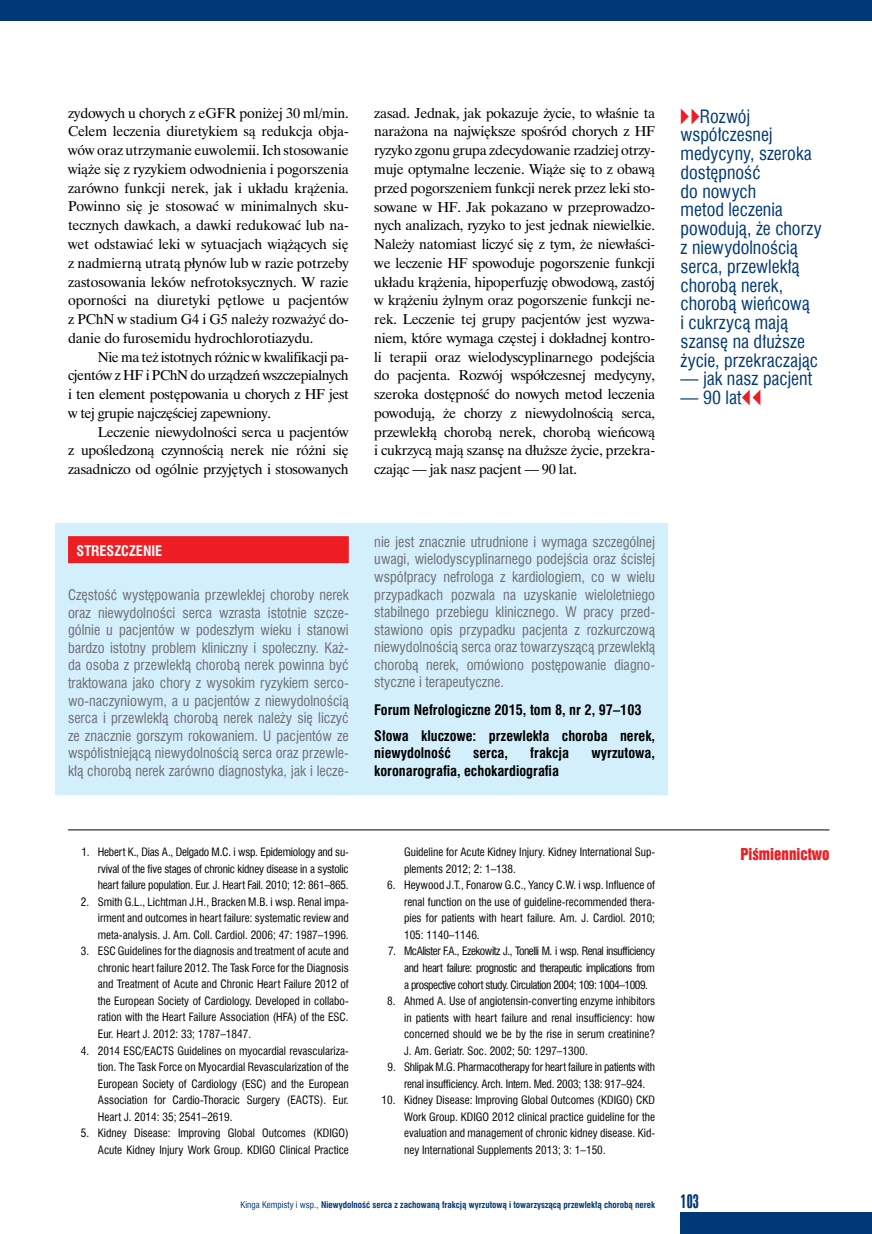
<style>
.page{position:relative;width:872px;height:1234px;background:#fff}
.page>*{position:absolute;margin:0;border:0;box-sizing:border-box;transform-origin:0 0}
.t1{font:18px/18.8px "Swis 721 Cn EU";color:#003976}
.t2{font:18px "Swis 924 EU";color:#003976}
.t3{font:15px "Swis 921 EU";color:#ed1d24}
.t4{font:14.25px/18.8px "Time Ibis EE";letter-spacing:-.02em;color:#000;text-align:justify}
.t5{font:14.25px/17.5px "Swis 721 Cn EU";color:#6d6e71;text-align:justify}
.t6{font:700 14.25px/26.1px "Swis 721 Cn EU";color:#000}
.t7{font:700 14.25px "Swis 721 Cn EU";color:#fff}
.t8{font:11.25px/16.5px "Swis 721 Cn EU";color:#000;text-align:justify}
.t9{font:11.25px/16.5px "Swis 721 Cn EU";letter-spacing:-.02em;color:#000}
.t10{font:700 9px "Swis 721 Cn EU";color:#003976}
.s1{font-family:"Newspaper Pi";color:#ed1d24}
.s2{font-weight:400}
</style>
<div class="page">
<div style="left:680px;top:1212px;width:192px;height:21px;background:#003976"></div>
<div style="left:0;top:0;width:872px;height:21px;background:#003976"></div>
<div style="left:55px;top:523px;width:613px;height:271px;background:#d4effc"></div>
<div style="left:68px;top:536px;width:281px;height:27px;background:#ed1d24"></div>
<hr style="left:68px;top:829px;width:761px;height:1px;background:#000">
<p class="t4" style="left:68px;top:103px;width:282px">zydowych u chorych z eGFR poniżej 30 ml/min.<br>Celem leczenia diuretykiem są redukcja obja&shy;wów oraz utrzymanie euwolemii. Ich stosowanie wiąże się z ryzykiem odwodnienia i pogorszenia zarówno funkcji nerek, jak i układu krążenia.<br>Powinno się je stosować w minimalnych sku&shy;tecznych dawkach, a dawki redukować lub na&shy;wet odstawiać leki w sytuacjach wiążących się z nadmierną utratą płynów lub w razie potrzeby zastosowania leków nefrotoksycznych. W razie oporności na diuretyki pętlowe u pacjentów z PChN w stadium G4 i G5 należy rozważyć do&shy;danie do furosemidu hydrochlorotiazydu.</p>
<p class="t4" style="left:68px;top:347px;width:282px;text-indent:30px">Nie ma też istotnych różnic w kwalifikacji pa&shy;cjentów z HF i PChN do urządzeń wszczepialnych i ten element postępowania u chorych z HF jest w tej grupie najczęściej zapewniony.</p>
<p class="t4" style="left:68px;top:422px;width:282px;text-indent:30px">Leczenie niewydolności serca u pacjentów z upośledzoną czynnością nerek nie różni się zasadniczo od ogólnie przyjętych i stosowanych</p>
<p class="t7" style="left:77px;top:541px;width:87px">STRESZCZENIE</p>
<p class="t5" style="left:68px;top:586px;width:282px">Częstość występowania przewlekłej choroby nerek oraz niewydolności serca wzrasta istotnie szcze&shy;gólnie u pacjentów w podeszłym wieku i stanowi bardzo istotny problem kliniczny i społeczny. Każ&shy;da osoba z przewlekłą chorobą nerek powinna być traktowana jako chory z wysokim ryzykiem serco&shy;wo-naczyniowym, a u pacjentów z niewydolnością serca i przewlekłą chorobą nerek należy się liczyć ze znacznie gorszym rokowaniem. U pacjentów ze współistniejącą niewydolnością serca oraz przewle&shy;kłą chorobą nerek zarówno diagnostyka, jak i lecze-</p>
<p class="t4" style="left:374px;top:103px;width:282px">zasad. Jednak, jak pokazuje życie, to właśnie ta narażona na największe spośród chorych z HF ryzyko zgonu grupa zdecydowanie rzadziej otrzy&shy;muje optymalne leczenie. Wiąże się to z obawą przed pogorszeniem funkcji nerek przez leki sto&shy;sowane w HF. Jak pokazano w przeprowadzo&shy;nych analizach, ryzyko to jest jednak niewielkie.<br>Należy natomiast liczyć się z tym, że niewłaści&shy;we leczenie HF spowoduje pogorszenie funkcji układu krążenia, hipoperfuzję obwodową, zastój w krążeniu żylnym oraz pogorszenie funkcji ne&shy;rek. Leczenie tej grupy pacjentów jest wyzwa&shy;niem, które wymaga częstej i dokładnej kontro&shy;li terapii oraz wielodyscyplinarnego podejścia do pacjenta. Rozwój współczesnej medycyny, szeroka dostępność do nowych metod leczenia powodują, że chorzy z niewydolnością serca, przewlekłą chorobą nerek, chorobą wieńcową i cukrzycą mają szansę na dłuższe życie, przekra&shy;czając — jak nasz pacjent — 90 lat.</p>
<p class="t5" style="left:374px;top:532px;width:282px">nie jest znacznie utrudnione i wymaga szczególnej uwagi, wielodyscyplinarnego podejścia oraz ścisłej współpracy nefrologa z kardiologiem, co w wielu przypadkach pozwala na uzyskanie wieloletniego stabilnego przebiegu klinicznego. W pracy przed&shy;stawiono opis przypadku pacjenta z rozkurczową niewydolnością serca oraz towarzyszącą przewlekłą chorobą nerek, omówiono postępowanie diagno&shy;styczne i terapeutyczne.</p>
<p class="t6" style="left:374px;top:697px;width:282px">Forum Nefrologiczne 2015, tom 8, nr 2, 97–103<br>Słowa kluczowe: przewlekła choroba nerek,</p>
<p class="t6" style="left:374px;top:740px;width:78px">niewydolność</p>
<p class="t6" style="left:473px;top:740px;width:36px">serca,</p>
<p class="t6" style="left:530px;top:740px;width:40px">frakcja</p>
<p class="t6" style="left:591px;top:740px;width:65px">wyrzutowa,</p>
<p class="t6" style="left:374px;top:758px;width:186px">koronarografia, echokardiografia</p>
<h1 class="t1" style="left:680px;top:107px;width:143px"><span class="s1">VV</span>Rozwój współczesnej medycyny, szeroka dostępność<br>do nowych<br>metod leczenia powodują, że chorzy z niewydolnością serca, przewlekłą chorobą nerek, chorobą wieńcową<br>i cukrzycą mają szansę na dłuższe życie, przekraczając</h1>
<h1 class="t1" style="left:680px;top:369px;width:133px">— jak nasz pacjent</h1>
<h1 class="t1" style="left:680px;top:388px;width:82px">— 90 lat<span class="s1">CC</span></h1>
<p class="t8" style="left:98px;top:843px;width:252px;text-indent:-16px">1. Hebert K., Dias A., Delgado M.C. i wsp. Epidemiology and su&shy;rvival of the five stages of chronic kidney disease in a systolic heart failure population. Eur. J. Heart Fail. 2010; 12: 861–865.</p>
<p class="t8" style="left:98px;top:893px;width:252px;text-indent:-17px">2. Smith G.L., Lichtman J.H., Bracken M.B. i wsp. Renal impa&shy;irment and outcomes in heart failure: systematic review and meta-analysis. J. Am. Coll. Cardiol. 2006; 47: 1987–1996.</p>
<p class="t8" style="left:98px;top:942px;width:252px;text-indent:-17px">3. ESC Guidelines for the diagnosis and treatment of acute and chronic heart failure 2012. The Task Force for the Diagnosis and Treatment of Acute and Chronic Heart Failure 2012 of the European Society of Cardiology. Developed in collabo&shy;ration with the Heart Failure Association (HFA) of the ESC.<br>Eur. Heart J. 2012: 33; 1787–1847.</p>
<p class="t8" style="left:98px;top:1041px;width:252px;text-indent:-17px">4. 2014 ESC/EACTS Guidelines on myocardial revasculariza&shy;tion. The Task Force on Myocardial Revascularization of the European Society of Cardiology (ESC) and the European Association for Cardio-Thoracic Surgery (EACTS). Eur.<br>Heart J. 2014: 35; 2541–2619.</p>
<p class="t8" style="left:81px;top:1124px;width:269px;text-align:right">5. Kidney Disease: Improving Global Outcomes (KDIGO)<br>Acute Kidney Injury Work Group. KDIGO Clinical Practice</p>
<p class="t8" style="left:404px;top:843px;width:252px">Guideline for Acute Kidney Injury. Kidney International Sup&shy;plements 2012; 2: 1–138.</p>
<p class="t8" style="left:404px;top:876px;width:252px;text-indent:-17px">6. Heywood J.T., Fonarow G.C., Yancy C.W. i wsp. Influence of renal function on the use of guideline-recommended thera&shy;pies for patients with heart failure. Am. J. Cardiol. 2010; 105: 1140–1146.</p>
<p class="t8" style="left:404px;top:942px;width:252px;text-indent:-16px">7. McAlister F.A., Ezekowitz J., Tonelli M. i wsp. Renal insufficiency and heart failure: prognostic and therapeutic implications from a prospective cohort study. Circulation 2004; 109: 1004–1009.</p>
<p class="t8" style="left:404px;top:992px;width:252px;text-indent:-17px">8. Ahmed A. Use of angiotensin-converting enzyme inhibitors in patients with heart failure and renal insufficiency: how concerned should we be by the rise in serum creatinine?<br>J. Am. Geriatr. Soc. 2002; 50: 1297–1300.</p>
<p class="t9" style="left:404px;top:1058px;width:252px;text-indent:-16px">9. Shlipak M.G. Pharmacotherapy for heart failure in patients with renal insufficiency. Arch. Intern. Med. 2003; 138: 917–924.</p>
<p class="t8" style="left:404px;top:1091px;width:252px;text-indent:-23px">10. Kidney Disease: Improving Global Outcomes (KDIGO) CKD Work Group. KDIGO 2012 clinical practice guideline for the evaluation and management of chronic kidney disease. Kid&shy;ney International Supplements 2013; 3: 1–150.</p>
<h2 class="t3" style="left:740px;top:843px;width:90px">Piśmiennictwo</h2>
<p class="t10" style="left:241px;top:1198px;width:416px"><span class="s2">Kinga Kempisty i wsp.,</span> Niewydolność serca z zachowaną frakcją wyrzutową i towarzyszącą przewlekłą chorobą nerek</p>
<h1 class="t2" style="left:680px;top:1189px;width:20px">103</h1>
</div>
